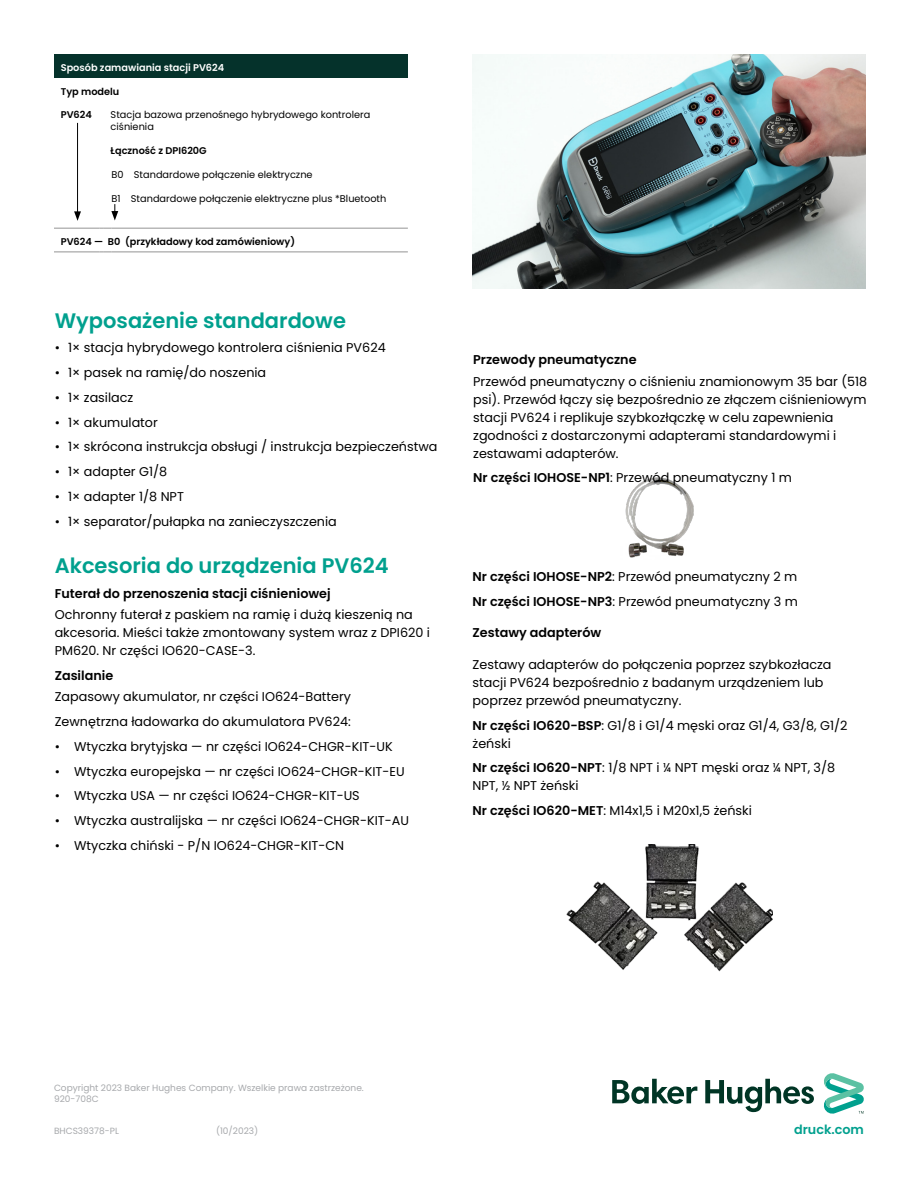
<style>
.page{position:relative;width:918px;height:1188px;background:#fff}
.page>*{position:absolute;margin:0;border:0;box-sizing:border-box;transform-origin:0 0}
.t1{font:600 21px "Poppins";color:#00a08e}
.t2{font:12.75px/18px "Poppins";color:#000}
.t3{font:600 12.75px "Poppins";color:#000}
.t4{font:600 12.75px "Poppins";color:#00a08e}
.t5{font:9.75px/12px "Poppins";color:#000}
.t6{font:600 9.75px "Poppins";color:#000}
.t7{font:600 9.75px "Poppins";color:#fff}
.t8{font:9px/12px "Poppins";color:#a7a9ac}
.s1{font-weight:600}
</style>
<div class="page">
<img style="left:566px;top:845px;width:206px;height:127px">
<img style="left:472px;top:54px;width:393px;height:235px">
<img style="left:625px;top:477px;width:69px;height:81px">
<div style="left:54px;top:54px;width:354px;height:24px;background:#05322b"></div>
<hr style="left:54px;top:228px;width:45px;height:1px;background:#949494">
<svg style="left:99px;top:228px;width:12px;height:1px"></svg>
<hr style="left:111px;top:228px;width:297px;height:1px;background:#949494">
<hr style="left:54px;top:252px;width:45px;height:1px;background:#949494">
<svg style="left:99px;top:252px;width:12px;height:1px"></svg>
<hr style="left:111px;top:252px;width:297px;height:1px;background:#949494">
<hr style="left:77px;top:123px;width:1px;height:91px;background:#000">
<svg style="left:74px;top:211px;width:7px;height:10px"></svg>
<svg style="left:111px;top:204px;width:7px;height:17px"></svg>
<svg style="left:612px;top:1073px;width:252px;height:41px"></svg>
<p class="t7" style="left:61px;top:62px;width:165px">Sposób zamawiania stacji PV624</p>
<p class="t6" style="left:61px;top:85px;width:60px">Typ modelu</p>
<p class="t6" style="left:61px;top:109px;width:33px">PV624</p>
<p class="t5" style="left:111px;top:109px;width:261px">Stacja bazowa przenośnego hybrydowego kontrolera ciśnienia</p>
<p class="t6" style="left:111px;top:145px;width:98px">Łączność z DPI620G</p>
<p class="t5" style="left:111px;top:168px;width:203px">B0 Standardowe połączenie elektryczne</p>
<p class="t5" style="left:111px;top:192px;width:277px">B1 Standardowe połączenie elektryczne plus *Bluetooth</p>
<p class="t6" style="left:61px;top:236px;width:236px">PV624 — B0 (przykładowy kod zamówieniowy)</p>
<h1 class="t1" style="left:55px;top:308px;width:293px">Wyposażenie standardowe</h1>
<p class="t2" style="left:55px;top:339px;width:333px">• 1× stacja hybrydowego kontrolera ciśnienia PV624</p>
<p class="t2" style="left:55px;top:364px;width:213px">• 1× pasek na ramię/do noszenia</p>
<p class="t2" style="left:55px;top:389px;width:80px">• 1× zasilacz</p>
<p class="t2" style="left:55px;top:413px;width:105px">• 1× akumulator</p>
<p class="t2" style="left:55px;top:438px;width:384px">• 1× skrócona instrukcja obsługi / instrukcja bezpieczeństwa</p>
<p class="t2" style="left:55px;top:463px;width:114px">• 1× adapter G1/8</p>
<p class="t2" style="left:55px;top:488px;width:131px">• 1× adapter 1/8 NPT</p>
<p class="t2" style="left:55px;top:512px;width:284px">• 1× separator/pułapka na zanieczyszczenia</p>
<h1 class="t1" style="left:55px;top:553px;width:336px">Akcesoria do urządzenia PV624</h1>
<p class="t3" style="left:55px;top:586px;width:277px">Futerał do przenoszenia stacji ciśnieniowej</p>
<p class="t2" style="left:55px;top:606px;width:377px">Ochronny futerał z paskiem na ramię i dużą kieszenią na akcesoria. Mieści także zmontowany system wraz z DPI620 i<br>PM620. Nr części IO620-CASE-3.</p>
<p class="t3" style="left:55px;top:668px;width:60px">Zasilanie</p>
<p class="t2" style="left:55px;top:685px;width:298px;line-height:24.8px">Zapasowy akumulator, nr części IO624-Battery<br>Zewnętrzna ładowarka do akumulatora PV624:</p>
<p class="t2" style="left:55px;top:738px;width:339px">• Wtyczka brytyjska — nr części IO624-CHGR-KIT-UK</p>
<p class="t2" style="left:55px;top:762px;width:351px">• Wtyczka europejska — nr części IO624-CHGR-KIT-EU</p>
<p class="t2" style="left:55px;top:787px;width:307px">• Wtyczka USA — nr części IO624-CHGR-KIT-US</p>
<p class="t2" style="left:55px;top:812px;width:356px">• Wtyczka australijska — nr części IO624-CHGR-KIT-AU</p>
<p class="t2" style="left:55px;top:837px;width:291px">• Wtyczka chiński - P/N IO624-CHGR-KIT-CN</p>
<p class="t3" style="left:473px;top:352px;width:165px">Przewody pneumatyczne</p>
<p class="t2" style="left:473px;top:372px;width:396px">Przewód pneumatyczny o ciśnieniu znamionowym 35 bar (518 psi). Przewód łączy się bezpośrednio ze złączem ciśnieniowym stacji PV624 i replikuje szybkozłączkę w celu zapewnienia zgodności z dostarczonymi adapterami standardowymi i zestawami adapterów.</p>
<p class="t2" style="left:473px;top:469px;width:320px"><span class="s1">Nr części IOHOSE-NP1</span>: Przewód pneumatyczny 1 m</p>
<p class="t2" style="left:473px;top:564px;width:327px;line-height:24.8px"><span class="s1">Nr części IOHOSE-NP2</span>: Przewód pneumatyczny 2 m<br><span class="s1">Nr części IOHOSE-NP3</span>: Przewód pneumatyczny 3 m</p>
<p class="t3" style="left:473px;top:625px;width:130px">Zestawy adapterów</p>
<p class="t2" style="left:473px;top:655px;width:360px">Zestawy adapterów do połączenia poprzez szybkozłacza stacji PV624 bezpośrednio z badanym urządzeniem lub poprzez przewód pneumatyczny.</p>
<p class="t2" style="left:473px;top:716px;width:376px"><span class="s1">Nr części IO620-BSP</span>: G1/8 i G1/4 męski oraz G1/4, G3/8, G1/2 żeński</p>
<p class="t2" style="left:473px;top:759px;width:364px"><span class="s1">Nr części IO620-NPT</span>: 1/8 NPT i ¼ NPT męski oraz ¼ NPT, 3/8<br>NPT, ½ NPT żeński</p>
<p class="t2" style="left:473px;top:802px;width:281px"><span class="s1">Nr części IO620-MET</span>: M14x1,5 i M20x1,5 żeński</p>
<p class="t8" style="left:54px;top:1081px;width:311px">Copyright 2023 Baker Hughes Company. Wszelkie prawa zastrzeżone.<br>920-708C</p>
<p class="t8" style="left:54px;top:1125px;width:66px">BHCS39378-PL</p>
<p class="t8" style="left:216px;top:1125px;width:44px">(10/2023)</p>
<p class="t4" style="left:794px;top:1122px;width:71px">druck.com</p>
</div>
